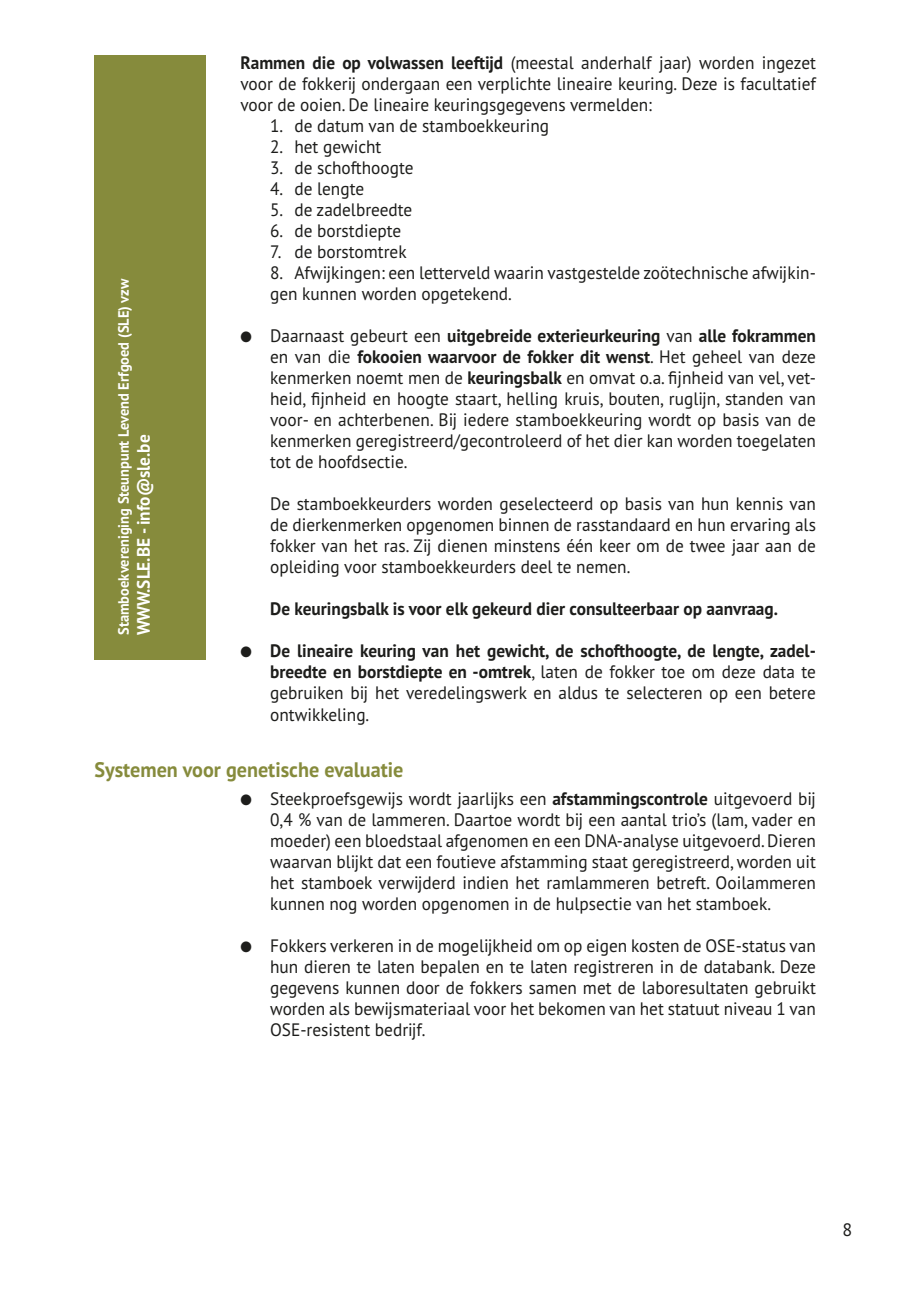
<style>
.page{position:relative;width:919px;height:1289px;background:#fff}
.page>*{position:absolute;margin:0;border:0;box-sizing:border-box;transform-origin:0 0}
.t1{font:700 21px "PT Sans Pro";color:#868b3c;scale:.96 1}
.t2{font:18px/21px "PT Sans Pro";color:#1d1d1b;text-align:justify;scale:.96 1}
.t3{font:700 18px "PT Sans Pro";color:#1d1d1b;scale:.96 1}
.t4{font:700 18px "PT Sans Pro";color:#fff;scale:.96 1}
.t5{font:18px "PT Sans Pro";color:#1d1d1b}
.t6{font:700 15px "PT Sans Pro";color:#fff;scale:.96 1}
.s1{font-weight:700}
</style>
<div class="page">
<div style="left:94px;top:55px;width:112px;height:604px;background:#868b3c"></div>
<p class="t6" style="left:114px;top:635px;width:372px;rotate:-90deg">Stamboekvereniging Steunpunt Levend Erfgoed (SLE) vzw</p>
<p class="t4" style="left:131px;top:635px;width:210px;rotate:-90deg">WWW.SLE.BE - info@sle.be</p>
<p class="t2" style="left:240px;top:52px;width:601px"><span class="s1">Rammen die op volwassen leeftijd</span> (meestal anderhalf jaar) worden ingezet voor de fokkerij ondergaan een verplichte lineaire keuring. Deze is facultatief voor de ooien. De lineaire keuringsgegevens vermelden:</p>
<p class="t2" style="left:270px;top:115px;width:292px">1. de datum van de stamboekkeuring</p>
<p class="t2" style="left:270px;top:136px;width:117px">2. het gewicht</p>
<p class="t2" style="left:270px;top:157px;width:151px">3. de schofthoogte</p>
<p class="t2" style="left:270px;top:178px;width:99px">4. de lengte</p>
<p class="t2" style="left:270px;top:199px;width:150px">5. de zadelbreedte</p>
<p class="t2" style="left:270px;top:220px;width:138px">6. de borstdiepte</p>
<p class="t2" style="left:270px;top:241px;width:144px">7. de borstomtrek</p>
<p class="t2" style="left:270px;top:262px;width:570px">8. Afwijkingen: een letterveld waarin vastgestelde zoötechnische afwijkin&shy;gen kunnen worden opgetekend.</p>
<p class="t2" style="left:270px;top:325px;width:570px;text-indent:-30px">● Daarnaast gebeurt een <span class="s1">uitgebreide exterieurkeuring</span> van <span class="s1">alle fokrammen </span>en van die <span class="s1">fokooien waarvoor de fokker dit wenst</span>. Het geheel van deze kenmerken noemt men de <span class="s1">keuringsbalk</span> en omvat o.a. fijnheid van vel, vet&shy;heid, fijnheid en hoogte staart, helling kruis, bouten, ruglijn, standen van voor- en achterbenen. Bij iedere stamboekkeuring wordt op basis van de kenmerken geregistreerd/gecontroleerd of het dier kan worden toegelaten tot de hoofdsectie.</p>
<p class="t2" style="left:270px;top:493px;width:570px">De stamboekkeurders worden geselecteerd op basis van hun kennis van de dierkenmerken opgenomen binnen de rasstandaard en hun ervaring als fokker van het ras. Zij dienen minstens één keer om de twee jaar aan de opleiding voor stamboekkeurders deel te nemen.</p>
<p class="t3" style="left:270px;top:597px;width:530px">De keuringsbalk is voor elk gekeurd dier consulteerbaar op aanvraag.</p>
<p class="t2" style="left:270px;top:640px;width:570px;text-indent:-30px">● <span class="s1">De lineaire keuring van het gewicht, de schofthoogte, de lengte, zadel&shy;breedte en borstdiepte en -omtrek</span>, laten de fokker toe om deze data te gebruiken bij het veredelingswerk en aldus te selecteren op een betere ontwikkeling.</p>
<p class="t1" style="left:94px;top:755px;width:323px">Systemen voor genetische evaluatie</p>
<p class="t2" style="left:270px;top:787px;width:570px;text-indent:-30px">● Steekproefsgewijs wordt jaarlijks een <span class="s1">afstammingscontrole</span> uitgevoerd bij 0,4 % van de lammeren. Daartoe wordt bij een aantal trio’s (lam, vader en moeder) een bloedstaal afgenomen en een DNA-analyse uitgevoerd. Dieren waarvan blijkt dat een foutieve afstamming staat geregistreerd, worden uit het stamboek verwijderd indien het ramlammeren betreft. Ooilammeren kunnen nog worden opgenomen in de hulpsectie van het stamboek.</p>
<p class="t2" style="left:270px;top:934px;width:570px;text-indent:-30px">● Fokkers verkeren in de mogelijkheid om op eigen kosten de OSE-status van hun dieren te laten bepalen en te laten registreren in de databank. Deze gegevens kunnen door de fokkers samen met de laboresultaten gebruikt worden als bewijsmateriaal voor het bekomen van het statuut niveau 1 van OSE-resistent bedrijf.</p>
<p class="t5" style="left:842px;top:1217px;width:11px">8</p>
</div>
